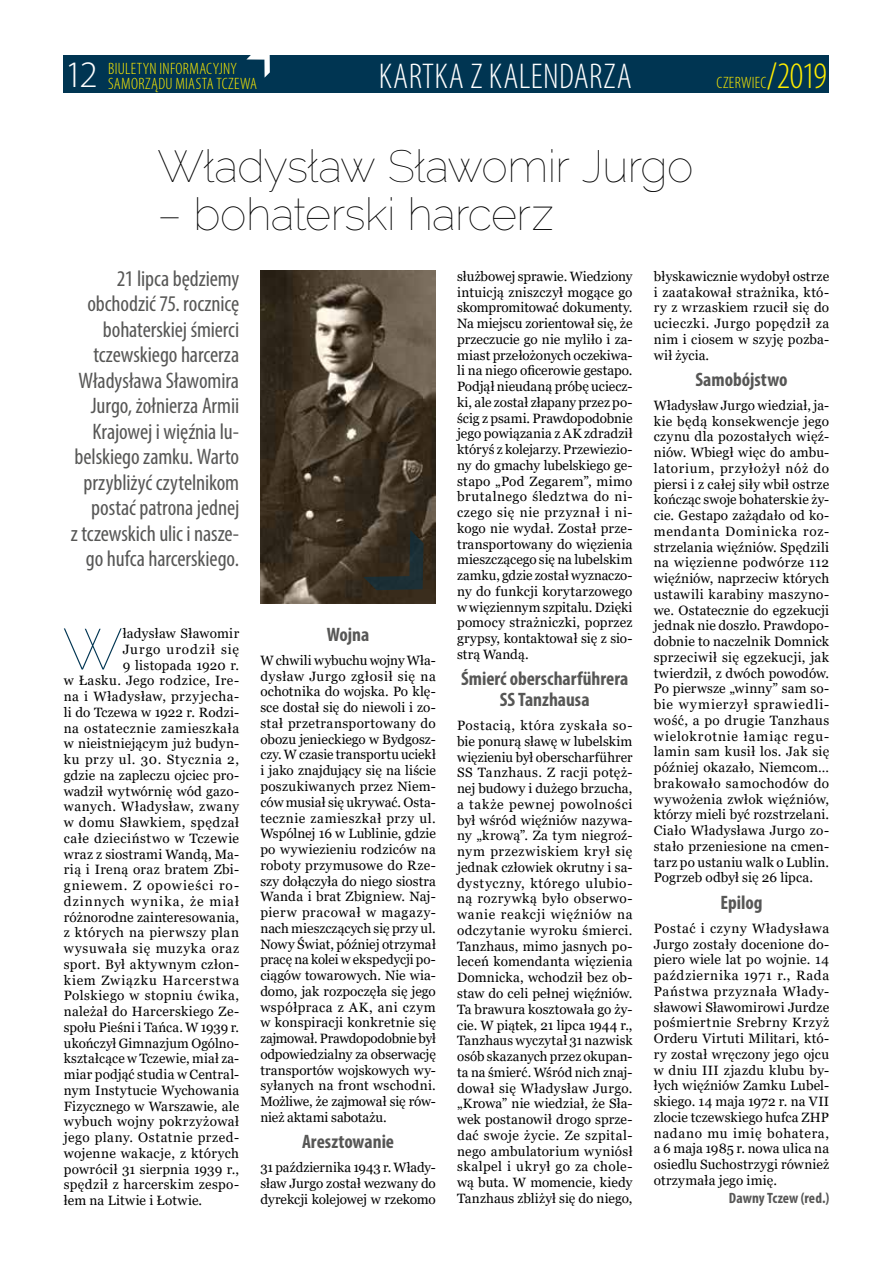
<style>
.page{position:relative;width:893px;height:1263px;background:#fff}
.page>*{position:absolute;margin:0;border:0;box-sizing:border-box;transform-origin:0 0}
.t1{font:100 57.9px "Raleway";color:#003552}
.t2{font:100 45px "Raleway";letter-spacing:-.015em;color:#000}
.t3{font:300 condensed 37.5px "Myriad Pro";color:#ffed00}
.t4{font:300 37.5px "Myriad Pro";color:#fff}
.t5{font:300 condensed 36px "Myriad Pro";letter-spacing:.01em;color:#fff}
.t6{font:condensed 22.5px/25.5px "Myriad Pro";letter-spacing:-.005em;color:#575756;text-align:right}
.t7{font:700 condensed 19.5px/21px "Myriad Pro";color:#575756;text-align:center}
.t8{font:300 condensed 16.5px/15px "Myriad Pro";letter-spacing:.02em;color:#ffed00}
.t9{font:700 condensed 15px "Myriad Pro";letter-spacing:.005em;color:#575756}
.t10{font:13.5px/15.8px "Georgia";letter-spacing:.02em;color:#000;text-align:justify}
.t11{font:13.5px "Georgia";letter-spacing:.04em;color:#000}
.t12{font:13.5px "Georgia";letter-spacing:.045em;color:#000}
.t13{font:13.5px "Georgia";letter-spacing:.055em;color:#000}
.t14{font:13.5px "Georgia";letter-spacing:.065em;color:#000}
.t15{font:13.5px "Georgia";letter-spacing:.075em;color:#000}
.t16{font:13.5px "Georgia";letter-spacing:.06em;color:#000}
.t17{font:13.5px "Georgia";letter-spacing:.07em;color:#000}
</style>
<div class="page">
<div style="left:64px;top:56px;width:765px;height:37px;background:#003552"></div>
<svg style="left:246px;top:55px;width:24px;height:23px"></svg>
<img style="left:260px;top:271px;width:176px;height:333px">
<svg style="left:363px;top:530px;width:61px;height:60px;background:#2e2d26"></svg>
<h3 class="t4" style="left:65px;top:54px;width:35px">12</h3>
<p class="t8" style="left:108px;top:61px;width:151px">BIULETYN INFORMACYJNY<br>SAMORZĄDU MIASTA TCZEWA</p>
<h3 class="t5" style="left:379px;top:54px;width:255px">KARTKA Z KALENDARZA</h3>
<h3 class="t3" style="left:766px;top:53px;width:62px">/2019</h3>
<p class="t8" style="left:716px;top:75px;width:52px">CZERWIEC</p>
<h2 class="t2" style="left:157px;top:140px;width:538px">Władysław Sławomir Jurgo</h2>
<h2 class="t2" style="left:157px;top:188px;width:398px">– bohaterski harcerz</h2>
<p class="t6" style="left:71px;top:265px;width:170px">21 lipca będziemy obchodzić 75. rocznicę bohaterskiej śmierci tczewskiego harcerza<br>Władysława Sławomira<br>Jurgo, żołnierza Armii<br>Krajowej i więźnia lu&shy;belskiego zamku. Warto przybliżyć czytelnikom postać patrona jednej<br>z tczewskich ulic i nasze&shy;go hufca harcerskiego.</p>
<p class="t10" style="left:654px;top:269px;width:177px">błyskawicznie wydobył ostrze i zaatakował strażnika, któ&shy;ry z wrzaskiem rzucił się do ucieczki. Jurgo popędził za nim i ciosem w szyję pozba&shy;wił życia.</p>
<h3 class="t7" style="left:695px;top:368px;width:94px">Samobójstwo</h3>
<p class="t10" style="left:654px;top:398px;width:177px">Władysław Jurgo wiedział, ja&shy;kie będą konsekwencje jego czynu dla pozostałych więź&shy;niów. Wbiegł więc do ambu&shy;latorium, przyłożył nóż do piersi i z całej siły wbił ostrze kończąc swoje bohaterskie ży&shy;cie. Gestapo zażądało od ko&shy;mendanta Dominicka roz&shy;strzelania więźniów. Spędzili na więzienne podwórze 112 więźniów, naprzeciw których ustawili karabiny maszyno&shy;we. Ostatecznie do egzekucji jednak nie doszło. Prawdopo&shy;dobnie to naczelnik Domnick sprzeciwił się egzekucji, jak twierdził, z dwóch powodów.<br>Po pierwsze „winny” sam so&shy;bie wymierzył sprawiedli&shy;wość, a po drugie Tanzhaus wielokrotnie łamiąc regu&shy;lamin sam kusił los. Jak się później okazało, Niemcom… brakowało samochodów do wywożenia zwłok więźniów, którzy mieli być rozstrzelani.<br>Ciało Władysława Jurgo zo&shy;stało przeniesione na cmen&shy;tarz po ustaniu walk o Lublin.<br>Pogrzeb odbył się 26 lipca.</p>
<h3 class="t7" style="left:720px;top:891px;width:44px">Epilog</h3>
<p class="t10" style="left:654px;top:920px;width:177px">Postać i czyny Władysława Jurgo zostały docenione do&shy;piero wiele lat po wojnie. 14 października 1971 r., Rada Państwa przyznała Włady&shy;sławowi Sławomirowi Jurdze pośmiertnie Srebrny Krzyż Orderu Virtuti Militari, któ&shy;ry został wręczony jego ojcu w dniu III zjazdu klubu by&shy;łych więźniów Zamku Lubel&shy;skiego. 14 maja 1972 r. na VII zlocie tczewskiego hufca ZHP nadano mu imię bohatera, a 6 maja 1985 r. nowa ulica na osiedlu Suchostrzygi również otrzymała jego imię.</p>
<p class="t9" style="left:729px;top:1188px;width:102px">Dawny Tczew (red.)</p>
<p class="t10" style="left:457px;top:269px;width:177px">służbowej sprawie. Wiedziony intuicją zniszczył mogące go skompromitować dokumenty.<br>Na miejscu zorientował się, że przeczucie go nie myliło i za&shy;miast przełożonych oczekiwa&shy;li na niego oficerowie gestapo.<br>Podjął nieudaną próbę uciecz&shy;ki, ale został złapany przez po&shy;ścig z psami. Prawdopodobnie jego powiązania z AK zdradził któryś z kolejarzy. Przewiezio&shy;ny do gmachy lubelskiego ge&shy;stapo „Pod Zegarem”, mimo brutalnego śledztwa do ni&shy;czego się nie przyznał i ni&shy;kogo nie wydał. Został prze&shy;transportowany do więzienia mieszczącego się na lubelskim zamku, gdzie został wyznaczo&shy;ny do funkcji korytarzowego w więziennym szpitalu. Dzięki pomocy strażniczki, poprzez grypsy, kontaktował się z sio&shy;strą Wandą.</p>
<h3 class="t7" style="left:461px;top:668px;width:169px">Śmierć oberscharführera<br>SS Tanzhausa</h3>
<p class="t10" style="left:457px;top:718px;width:177px">Postacią, która zyskała so&shy;bie ponurą sławę w lubelskim więzieniu był oberscharführer SS Tanzhaus. Z racji potęż&shy;nej budowy i dużego brzucha, a także pewnej powolności był wśród więźniów nazywa&shy;ny „krową”. Za tym niegroź&shy;nym przezwiskiem krył się jednak człowiek okrutny i sa&shy;dystyczny, którego ulubio&shy;ną rozrywką było obserwo&shy;wanie reakcji więźniów na odczytanie wyroku śmierci.<br>Tanzhaus, mimo jasnych po&shy;leceń komendanta więzienia Domnicka, wchodził bez ob&shy;staw do celi pełnej więźniów.<br>Ta brawura kosztowała go ży&shy;cie. W piątek, 21 lipca 1944 r., Tanzhaus wyczytał 31 nazwisk osób skazanych przez okupan&shy;ta na śmierć. Wśród nich znaj&shy;dował się Władysław Jurgo. „Krowa” nie wiedział, że Sła&shy;wek postanowił drogo sprze&shy;dać swoje życie. Ze szpital&shy;nego ambulatorium wyniósł skalpel i ukrył go za chole&shy;wą buta. W momencie, kiedy Tanzhaus zbliżył się do niego,</p>
<h3 class="t7" style="left:327px;top:623px;width:44px">Wojna</h3>
<p class="t10" style="left:260px;top:653px;width:177px">W chwili wybuchu wojny Wła&shy;dysław Jurgo zgłosił się na ochotnika do wojska. Po klę&shy;sce dostał się do niewoli i zo&shy;stał przetransportowany do obozu jenieckiego w Bydgosz&shy;czy. W czasie transportu uciekł i jako znajdujący się na liście poszukiwanych przez Niem&shy;ców musiał się ukrywać. Osta&shy;tecznie zamieszkał przy ul.<br>Wspólnej 16 w Lublinie, gdzie po wywiezieniu rodziców na roboty przymusowe do Rze&shy;szy dołączyła do niego siostra Wanda i brat Zbigniew. Naj&shy;pierw pracował w magazy&shy;nach mieszczących się przy ul.<br>Nowy Świat, później otrzymał pracę na kolei w ekspedycji po&shy;ciągów towarowych. Nie wia&shy;domo, jak rozpoczęła się jego współpraca z AK, ani czym w konspiracji konkretnie się zajmował. Prawdopodobnie był odpowiedzialny za obserwację transportów wojskowych wy&shy;syłanych na front wschodni.<br>Możliwe, że zajmował się rów&shy;nież aktami sabotażu.</p>
<h3 class="t7" style="left:302px;top:1131px;width:94px">Aresztowanie</h3>
<p class="t10" style="left:260px;top:1160px;width:177px">31 października 1943 r. Włady&shy;sław Jurgo został wezwany do dyrekcji kolejowej w rzekomo</p>
<h1 class="t1" style="left:63px;top:615px;width:62px">W</h1>
<p class="t10" style="left:123px;top:626px;width:118px">ładysław Sławomir</p>
<p class="t17" style="left:123px;top:641px;width:118px">Jurgo urodził się</p>
<p class="t10" style="left:123px;top:657px;width:118px">9 listopada 1920 r.</p>
<p class="t10" style="left:64px;top:673px;width:177px">w Łasku. Jego rodzice, Ire-</p>
<p class="t11" style="left:64px;top:688px;width:177px">na i Władysław, przyjecha-</p>
<p class="t10" style="left:64px;top:704px;width:177px">li do Tczewa w 1922 r. Rodzi-</p>
<p class="t12" style="left:64px;top:720px;width:177px">na ostatecznie zamieszkała</p>
<p class="t10" style="left:64px;top:736px;width:177px">w nieistniejącym już budyn-</p>
<p class="t13" style="left:64px;top:751px;width:177px">ku przy ul. 30. Stycznia 2,</p>
<p class="t10" style="left:64px;top:767px;width:177px">gdzie na zapleczu ojciec pro-</p>
<p class="t10" style="left:64px;top:783px;width:177px">wadził wytwórnię wód gazo-</p>
<p class="t12" style="left:64px;top:798px;width:177px">wanych. Władysław, zwany</p>
<p class="t11" style="left:64px;top:814px;width:177px">w domu Sławkiem, spędzał</p>
<p class="t11" style="left:64px;top:830px;width:177px">całe dzieciństwo w Tczewie</p>
<p class="t10" style="left:64px;top:846px;width:177px">wraz z siostrami Wandą, Ma-</p>
<p class="t10" style="left:64px;top:862px;width:177px">rią i Ireną oraz bratem Zbi-</p>
<p class="t14" style="left:64px;top:877px;width:177px">gniewem. Z opowieści ro-</p>
<p class="t15" style="left:64px;top:893px;width:177px">dzinnych wynika, że miał</p>
<p class="t10" style="left:64px;top:909px;width:177px">różnorodne zainteresowania,</p>
<p class="t11" style="left:64px;top:924px;width:177px">z których na pierwszy plan</p>
<p class="t13" style="left:64px;top:940px;width:177px">wysuwała się muzyka oraz</p>
<p class="t10" style="left:64px;top:956px;width:177px">sport. Był aktywnym człon-</p>
<p class="t16" style="left:64px;top:972px;width:177px">kiem Związku Harcerstwa</p>
<p class="t10" style="left:64px;top:988px;width:177px">Polskiego w stopniu ćwika,</p>
<p class="t10" style="left:64px;top:1004px;width:177px">należał do Harcerskiego Ze-</p>
<p class="t10" style="left:64px;top:1019px;width:177px">społu Pieśni i Tańca. W 1939 r.</p>
<p class="t10" style="left:64px;top:1035px;width:177px">ukończył Gimnazjum Ogólno-</p>
<p class="t10" style="left:64px;top:1051px;width:177px">kształcące w Tczewie, miał za-</p>
<p class="t10" style="left:64px;top:1067px;width:177px">miar podjąć studia w Central-</p>
<p class="t10" style="left:64px;top:1082px;width:177px">nym Instytucie Wychowania</p>
<p class="t10" style="left:64px;top:1098px;width:177px">Fizycznego w Warszawie, ale</p>
<p class="t10" style="left:64px;top:1114px;width:177px">wybuch wojny pokrzyżował</p>
<p class="t11" style="left:64px;top:1129px;width:177px">jego plany. Ostatnie przed-</p>
<p class="t10" style="left:64px;top:1145px;width:177px">wojenne wakacje, z których</p>
<p class="t10" style="left:64px;top:1161px;width:177px">powrócił 31 sierpnia 1939 r.,</p>
<p class="t10" style="left:64px;top:1177px;width:177px">spędził z harcerskim zespo-</p>
<p class="t10" style="left:64px;top:1193px;width:140px">łem na Litwie i Łotwie.</p>
</div>
